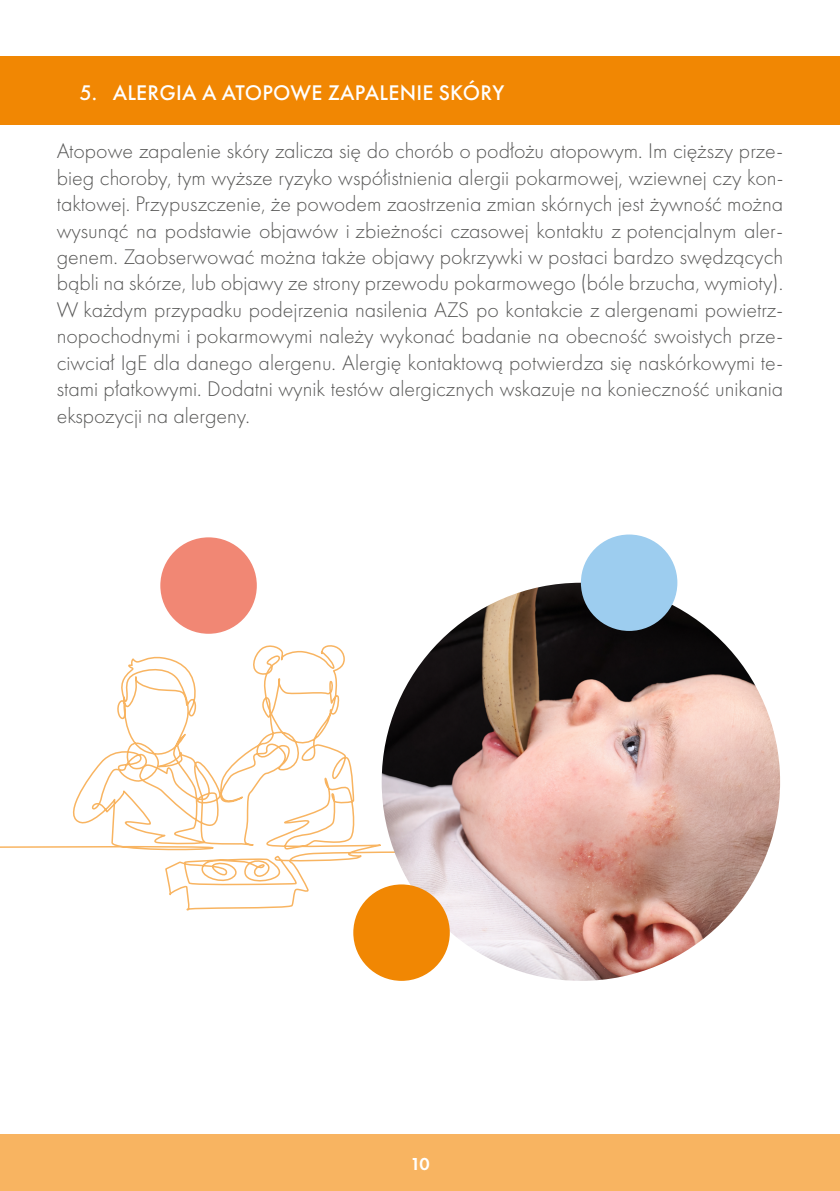
<style>
.page{position:relative;width:840px;height:1191px;background:#fff}
.page>*{position:absolute;margin:0;border:0;box-sizing:border-box;transform-origin:0 0}
.t1{font:300 22px/26.4px "Futura PT";color:#575756;text-align:justify}
.t2{font:500 22px "Futura PT";letter-spacing:.01em;color:#fff}
.t3{font:600 18px "Futura PT";color:#fff}
</style>
<div class="page">
<div style="left:0;top:1134px;width:839px;height:57px;background:#f8b461"></div>
<div style="left:0;top:57px;width:839px;height:68px;background:#f18703"></div>
<div style="left:160px;top:537px;width:97px;height:97px;background:#f18774;border-radius:50%"></div>
<svg style="left:0;top:645px;width:432px;height:266px"></svg>
<img style="left:381px;top:583px;width:398px;height:398px;border-radius:199px">
<div style="left:353px;top:884px;width:96px;height:97px;background:#f18703;border-radius:50%"></div>
<div style="left:580px;top:534px;width:97px;height:97px;background:#9dcdef;border-radius:50%"></div>
<p class="t2" style="left:79px;top:79px;width:426px">5. ALERGIA A ATOPOWE ZAPALENIE SKÓRY</p>
<p class="t1" style="left:57px;top:138px;width:727px">Atopowe zapalenie skóry zalicza się do chorób o podłożu atopowym. Im cięższy prze&shy;bieg choroby, tym wyższe ryzyko współistnienia alergii pokarmowej, wziewnej czy kon&shy;taktowej. Przypuszczenie, że powodem zaostrzenia zmian skórnych jest żywność można wysunąć na podstawie objawów i zbieżności czasowej kontaktu z potencjalnym aler&shy;genem. Zaobserwować można także objawy pokrzywki w postaci bardzo swędzących bąbli na skórze, lub objawy ze strony przewodu pokarmowego (bóle brzucha, wymioty).<br>W każdym przypadku podejrzenia nasilenia AZS po kontakcie z alergenami powietrz&shy;nopochodnymi i pokarmowymi należy wykonać badanie na obecność swoistych prze&shy;ciwciał IgE dla danego alergenu. Alergię kontaktową potwierdza się naskórkowymi te&shy;stami płatkowymi. Dodatni wynik testów alergicznych wskazuje na konieczność unikania ekspozycji na alergeny.</p>
<p class="t3" style="left:410px;top:1152px;width:21px">10</p>
</div>
